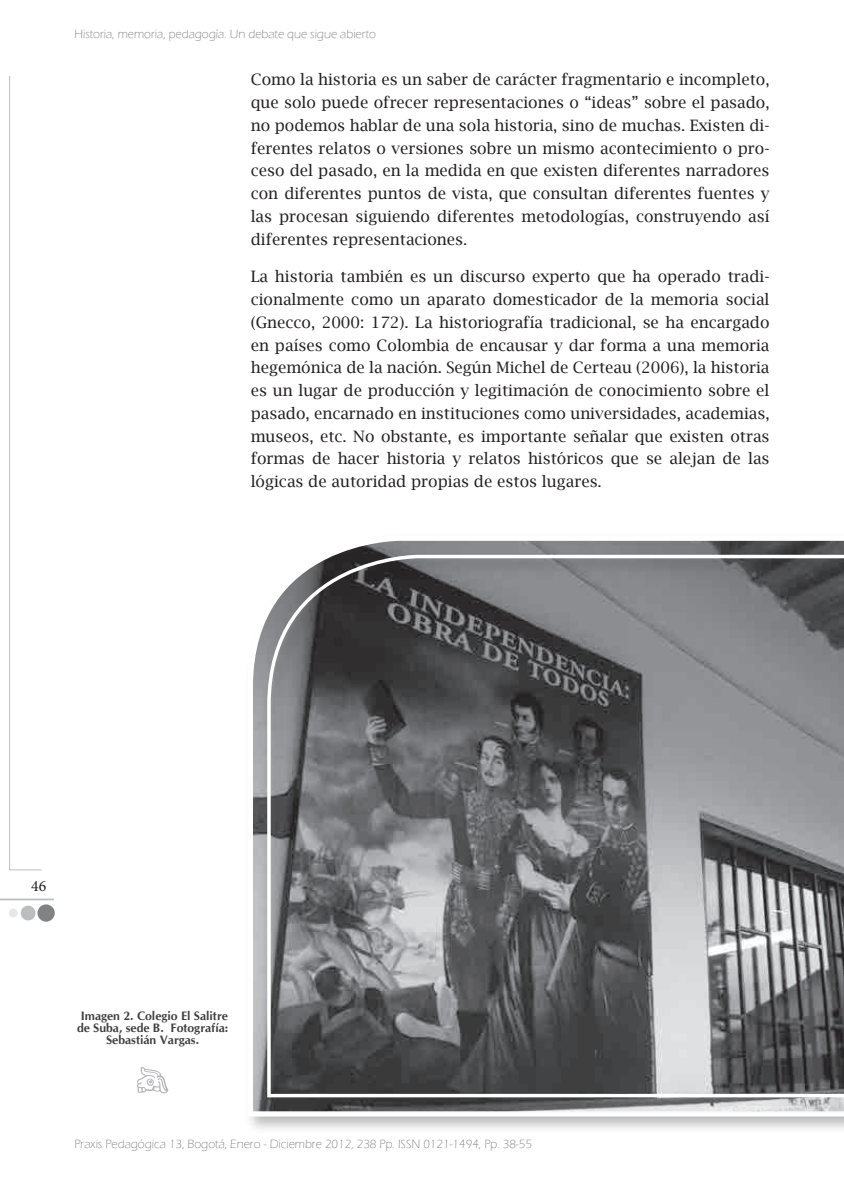
<style>
.page{position:relative;width:844px;height:1191px;background:#fff}
.page>*{position:absolute;margin:0;border:0;box-sizing:border-box;transform-origin:0 0}
.cuerpo{font:15.75px/22.8px "Lucida Bright";color:#231f20;text-align:justify}
.t1{font:15.75px "Minion Pro";color:#231f20}
.t2{font:300 12.25px "Eras ITC";color:#6c6d70}
.pie_de_fotos{font:700 12.25px/12.2px "CG Omega";color:#3e3e3f;text-align:center}
</style>
<div class="page">
<hr style="left:0;top:898px;width:54px;height:2px;background:#bcbdc0">
<svg style="left:9px;top:76px;width:33px;height:794px"></svg>
<div style="left:37px;top:904px;width:18px;height:17px;background:#808285;border-radius:50%"></div>
<div style="left:21px;top:905px;width:14px;height:15px;background:#bcbdc0;border-radius:50%"></div>
<div style="left:9px;top:908px;width:9px;height:9px;background:#e6e7e9;border-radius:50%"></div>
<svg style="left:137px;top:1066px;width:31px;height:27px"></svg>
<div style="left:244px;top:532px;width:599px;height:602px;background:#231f20;opacity:.3"></div>
<svg style="left:245px;top:533px;width:598px;height:586px"></svg>
<div style="left:264px;top:551px;width:579px;height:563px;background:#231f20;opacity:.3"></div>
<svg style="left:265px;top:553px;width:578px;height:546px;background:#737476"></svg>
<p class="t2" style="left:74px;top:27px;width:303px">Historia, memoria, pedagogía. Un debate que sigue abierto</p>
<p class="cuerpo" style="left:251px;top:68px;width:520px">Como la historia es un saber de carácter fragmentario e incompleto, que solo puede ofrecer representaciones o “ideas” sobre el pasado, no podemos hablar de una sola historia, sino de muchas. Existen di&shy;ferentes relatos o versiones sobre un mismo acontecimiento o pro&shy;ceso del pasado, en la medida en que existen diferentes narradores con diferentes puntos de vista, que consultan diferentes fuentes y las procesan siguiendo diferentes metodologías, construyendo así diferentes representaciones.</p>
<p class="cuerpo" style="left:251px;top:265px;width:520px">La historia también es un discurso experto que ha operado tradi&shy;cionalmente como un aparato domesticador de la memoria social (Gnecco, 2000: 172). La historiografía tradicional, se ha encargado en países como Colombia de encausar y dar forma a una memoria hegemónica de la nación. Según Michel de Certeau (2006), la historia es un lugar de producción y legitimación de conocimiento sobre el pasado, encarnado en instituciones como universidades, academias, museos, etc. No obstante, es importante señalar que existen otras formas de hacer historia y relatos históricos que se alejan de las lógicas de autoridad propias de estos lugares.</p>
<p class="t1" style="left:31px;top:875px;width:17px">46</p>
<p class="pie_de_fotos" style="left:77px;top:1009px;width:153px">Imagen 2. Colegio El Salitre de Suba, sede B. Fotografía:<br>Sebastián Vargas.</p>
<p class="t2" style="left:74px;top:1137px;width:459px">Praxis Pedagógica 13, Bogotá, Enero - Diciembre 2012, 238 Pp. ISSN 0121-1494, Pp. 38-55</p>
</div>
